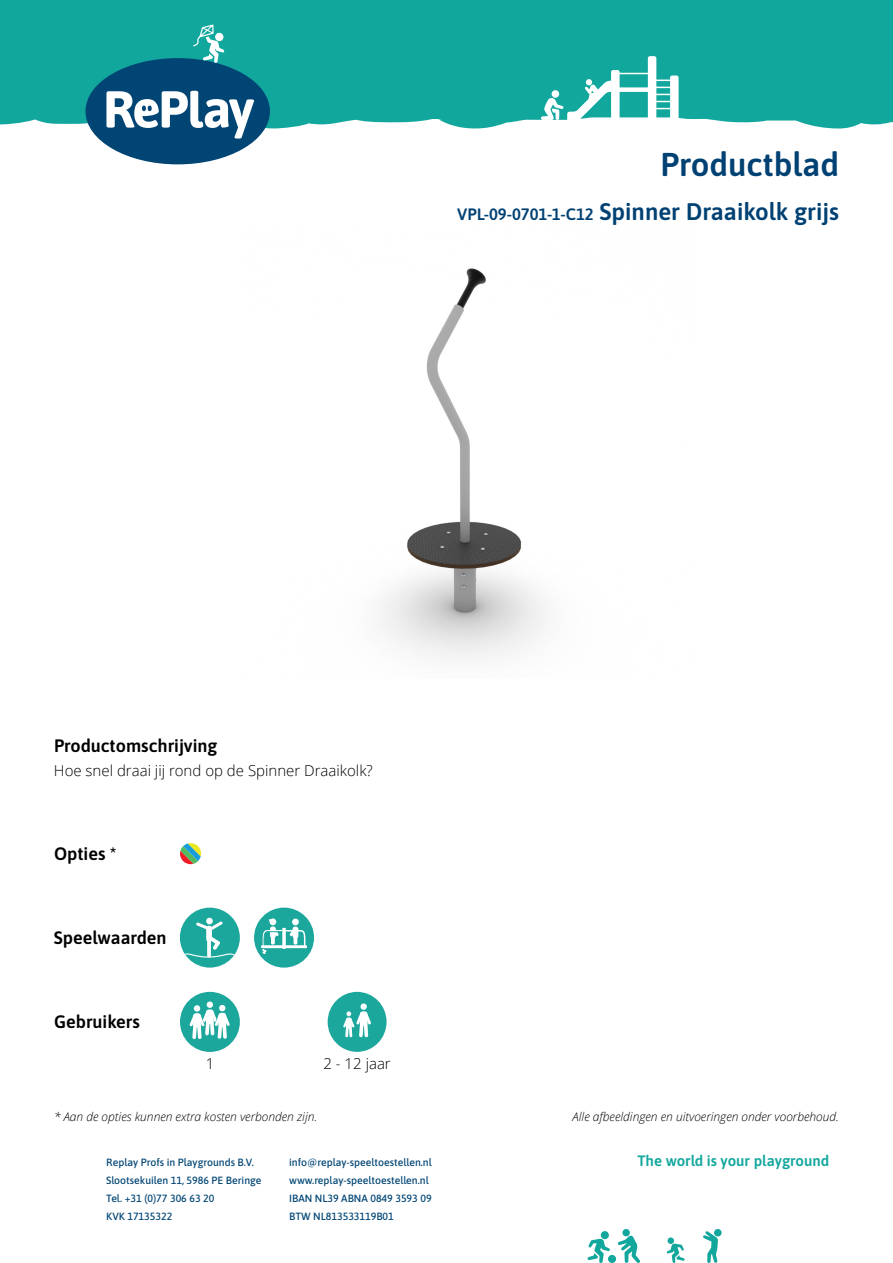
<style>
.page{position:relative;width:893px;height:1263px;background:#fff}
.page>*{position:absolute;margin:0;border:0;box-sizing:border-box;transform-origin:0 0}
.t1{font:600 33px "Asap";color:#004173}
.t2{font:600 24px "Asap";color:#004173}
.t3{font:600 18px "Asap";color:#000}
.t4{font:300 15px "Open Sans";color:#000}
.t5{font:600 15px "Asap";color:#12a79d}
.t6{font:italic 300 12px "Open Sans";color:#000}
.t7{font:500 10.5px/18px "Asap";color:#014575}
.s1{font-size:16.5px}
</style>
<div class="page">
<div style="left:0;top:0;width:893px;height:129px;background:#12a79d"></div>
<svg style="left:703px;top:1229px;width:18px;height:34px"></svg>
<div style="left:608px;top:1255px;width:8px;height:8px;background:#12a79d;border-radius:50%"></div>
<div style="left:601px;top:1231px;width:8px;height:8px;background:#12a79d;border-radius:50%"></div>
<svg style="left:587px;top:1238px;width:23px;height:25px"></svg>
<div style="left:668px;top:1237px;width:6px;height:7px;background:#12a79d;border-radius:50%"></div>
<svg style="left:667px;top:1243px;width:18px;height:20px"></svg>
<svg style="left:618px;top:1235px;width:22px;height:28px"></svg>
<div style="left:622px;top:1229px;width:8px;height:7px;background:#12a79d;border-radius:50%"></div>
<svg style="left:85px;top:24px;width:185px;height:140px"></svg>
<hr style="left:615px;top:73px;width:35px;height:1px;background:#fff">
<div style="left:615px;top:87px;width:35px;height:5px;background:#fff"></div>
<svg style="left:648px;top:56px;width:31px;height:64px"></svg>
<svg style="left:541px;top:70px;width:79px;height:50px"></svg>
<div style="left:552px;top:90px;width:7px;height:8px;background:#fff;border-radius:50%"></div>
<div style="left:180px;top:992px;width:60px;height:60px;background:#1ca79d;border-radius:50%"></div>
<div style="left:206px;top:1001px;width:7px;height:7px;background:#74c9c3;border-radius:50%"></div>
<div style="left:207px;top:1001px;width:6px;height:7px;background:#fff;border-radius:50%"></div>
<svg style="left:189px;top:1005px;width:41px;height:34px"></svg>
<div style="left:328px;top:992px;width:59px;height:60px;background:#1ca79d;border-radius:50%"></div>
<div style="left:361px;top:1003px;width:6px;height:7px;background:#fff;border-radius:50%"></div>
<svg style="left:343px;top:1011px;width:28px;height:27px"></svg>
<img style="left:375px;top:268px;width:173px;height:393px">
<div style="left:180px;top:908px;width:60px;height:59px;background:#1ca79d;border-radius:50%"></div>
<div style="left:206px;top:926px;width:6px;height:16px;background:#fff;border-radius:3px"></div>
<svg style="left:196px;top:921px;width:27px;height:9px"></svg>
<div style="left:206px;top:918px;width:7px;height:6px;background:#fff;border-radius:50%"></div>
<svg style="left:184px;top:936px;width:52px;height:22px"></svg>
<div style="left:254px;top:908px;width:60px;height:59px;background:#1ca79d;border-radius:50%"></div>
<hr style="left:261px;top:945px;width:46px;height:3px;background:#fff">
<svg style="left:262px;top:919px;width:44px;height:35px"></svg>
<svg style="left:180px;top:843px;width:21px;height:21px"></svg>
<h1 class="t1" style="left:660px;top:142px;width:180px">Productblad</h1>
<p class="t2" style="left:457px;top:195px;width:383px"><span class="s1">VPL-09-0701-1-C12</span> Spinner Draaikolk grijs</p>
<h3 class="t3" style="left:54px;top:733px;width:165px">Productomschrijving</h3>
<p class="t4" style="left:54px;top:761px;width:320px">Hoe snel draai jij rond op de Spinner Draaikolk?</p>
<h3 class="t3" style="left:54px;top:841px;width:64px">Opties *</h3>
<h3 class="t3" style="left:54px;top:925px;width:114px">Speelwaarden</h3>
<h3 class="t3" style="left:54px;top:1009px;width:87px">Gebruikers</h3>
<p class="t4" style="left:206px;top:1053px;width:10px">1</p>
<p class="t4" style="left:323px;top:1053px;width:69px">2 - 12 jaar</p>
<p class="t6" style="left:54px;top:1108px;width:265px">* Aan de opties kunnen extra kosten verbonden zijn.</p>
<p class="t6" style="left:573px;top:1108px;width:268px">Alle afbeeldingen en uitvoeringen onder voorbehoud.</p>
<p class="t7" style="left:106px;top:1153px;width:157px">Replay Profs in Playgrounds B.V.<br>Slootsekuilen 11, 5986 PE Beringe<br>Tel. +31 (0)77 306 63 20<br>KVK 17135322</p>
<p class="t7" style="left:289px;top:1153px;width:144px">info@replay-speeltoestellen.nl www.replay-speeltoestellen.nl<br>IBAN NL39 ABNA 0849 3593 09<br>BTW NL813533119B01</p>
<h3 class="t5" style="left:638px;top:1151px;width:193px">The world is your playground</h3>
</div>
